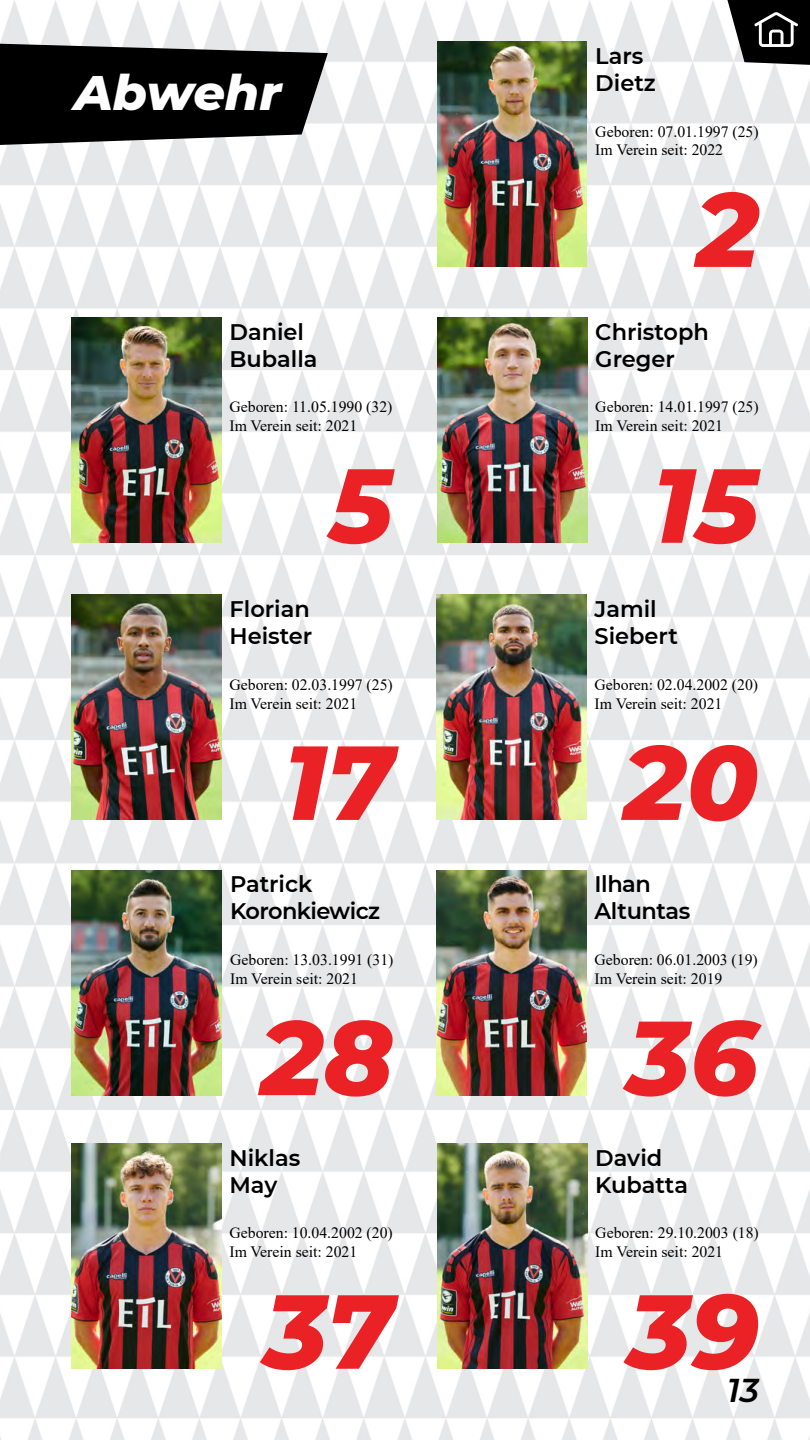
<style>
.page{position:relative;width:810px;height:1440px;background:#fff}
.page>*{position:absolute;margin:0;border:0;box-sizing:border-box;transform-origin:0 0}
.t1{font:italic 800 105px "Montserrat";color:#eb2225}
.t2{font:italic 800 49.5px "Montserrat";color:#fff}
.t3{font:italic 600 33px "Montserrat";color:#000}
.t4{font:600 22.5px/27px "Montserrat";color:#000}
.t5{font:600 22.5px/27px "Montserrat";letter-spacing:-.025em;color:#000}
.t6{font:600 22.5px/27px "Montserrat";letter-spacing:-.02em;color:#000}
.t7{font:15.75px/18.9px "Times New Roman";color:#000}
</style>
<div class="page">
<img style="left:0;top:0;width:810px;height:1440px">
<svg style="left:727px;top:0;width:83px;height:65px"></svg>
<svg style="left:0;top:44px;width:328px;height:101px;background:#1d1d1d"></svg>
<img style="left:436px;top:595px;width:150px;height:225px">
<img style="left:72px;top:870px;width:150px;height:225px">
<img style="left:437px;top:1144px;width:150px;height:225px">
<img style="left:436px;top:870px;width:150px;height:225px">
<img style="left:71px;top:1144px;width:150px;height:225px">
<img style="left:71px;top:595px;width:150px;height:225px">
<img style="left:71px;top:318px;width:150px;height:225px">
<img style="left:437px;top:318px;width:150px;height:225px">
<img style="left:437px;top:42px;width:150px;height:225px">
<h2 class="t2" style="left:74px;top:56px;width:209px">Abwehr</h2>
<h3 class="t4" style="left:230px;top:317px;width:90px">Daniel<br>Buballa</h3>
<p class="t7" style="left:230px;top:397px;width:164px">Geboren: 11.05.1990 (32)<br>Im Verein seit: 2021</p>
<h1 class="t1" style="left:329px;top:429px;width:65px">5</h1>
<h3 class="t4" style="left:230px;top:594px;width:84px">Florian<br>Heister</h3>
<p class="t7" style="left:230px;top:674px;width:165px">Geboren: 02.03.1997 (25)<br>Im Verein seit: 2021</p>
<h1 class="t1" style="left:284px;top:706px;width:110px">17</h1>
<h3 class="t5" style="left:230px;top:869px;width:151px">Patrick<br>Koronkiewicz</h3>
<p class="t7" style="left:230px;top:950px;width:165px">Geboren: 13.03.1991 (31)<br>Im Verein seit: 2021</p>
<h1 class="t1" style="left:260px;top:981px;width:135px">28</h1>
<h3 class="t4" style="left:230px;top:1143px;width:72px">Niklas<br>May</h3>
<p class="t7" style="left:230px;top:1223px;width:165px">Geboren: 10.04.2002 (20)<br>Im Verein seit: 2021</p>
<h1 class="t1" style="left:264px;top:1255px;width:130px">37</h1>
<h3 class="t4" style="left:595px;top:41px;width:62px">Lars<br>Dietz</h3>
<p class="t7" style="left:595px;top:121px;width:165px">Geboren: 07.01.1997 (25)<br>Im Verein seit: 2022</p>
<h1 class="t1" style="left:696px;top:153px;width:64px">2</h1>
<h3 class="t4" style="left:595px;top:317px;width:115px">Christoph<br>Greger</h3>
<p class="t7" style="left:595px;top:397px;width:165px">Geboren: 14.01.1997 (25)<br>Im Verein seit: 2021</p>
<h1 class="t1" style="left:653px;top:429px;width:108px">15</h1>
<h3 class="t4" style="left:595px;top:594px;width:85px">Jamil<br>Siebert</h3>
<p class="t7" style="left:595px;top:674px;width:165px">Geboren: 02.04.2002 (20)<br>Im Verein seit: 2021</p>
<h1 class="t1" style="left:624px;top:706px;width:136px">20</h1>
<h3 class="t6" style="left:595px;top:869px;width:97px">Ilhan<br>Altuntas</h3>
<p class="t7" style="left:595px;top:950px;width:165px">Geboren: 06.01.2003 (19)<br>Im Verein seit: 2019</p>
<h1 class="t1" style="left:627px;top:981px;width:133px">36</h1>
<h3 class="t4" style="left:595px;top:1143px;width:94px">David<br>Kubatta</h3>
<p class="t7" style="left:595px;top:1223px;width:165px">Geboren: 29.10.2003 (18)<br>Im Verein seit: 2021</p>
<h1 class="t1" style="left:628px;top:1255px;width:133px">39</h1>
<h3 class="t3" style="left:727px;top:1367px;width:33px">13</h3>
</div>
